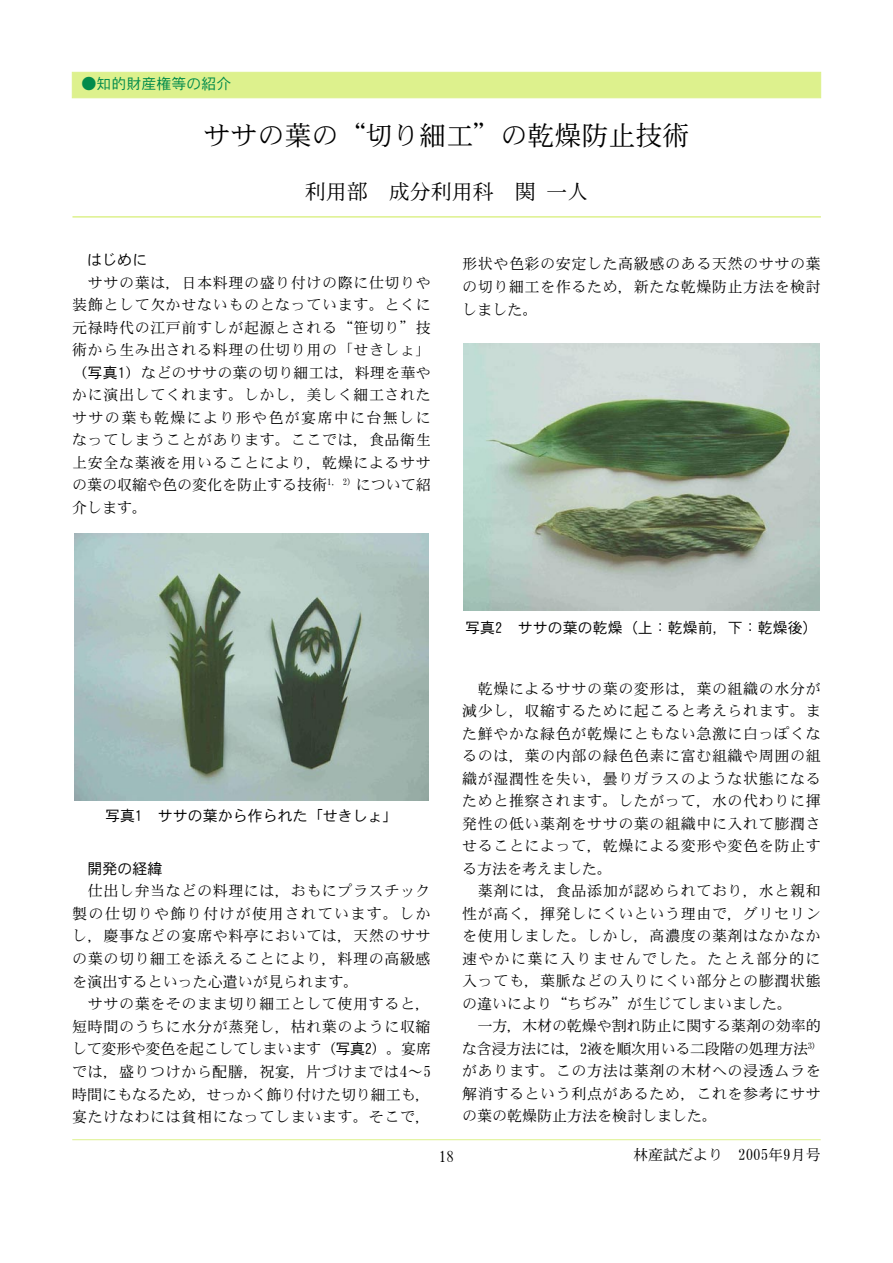
<style>
.page{position:relative;width:893px;height:1263px;background:#fff}
.page>*{position:absolute;margin:0;border:0;box-sizing:border-box;transform-origin:0 0}
.t1{font:27px "DFHS Mincho W3 WIN RKSJ H";color:#000}
.t2{font:21px "DFHS Mincho W3 WIN RKSJ H";color:#000}
.t3{font:15.15px/22.6px "DFHS Mincho W3 WIN RKSJ H";letter-spacing:.03em;color:#000;text-align:justify}
.t4{font:15px/22.5px "DFHS Mincho W3 WIN RKSJ H";letter-spacing:.04em;color:#000;text-align:justify}
.t5{font:15px "DFHS Gothic W3 WIN RKSJ H";color:#000}
.t6{font:15px "DFHS Mincho W3 WIN RKSJ H";color:#000}
.t7{font:15px "DFHS Gothic W3 WIN RKSJ H";color:#018b4b}
.s1{font-family:"DFHS Gothic W3 WIN RKSJ H"}
</style>
<div class="page">
<img style="left:74px;top:534px;width:355px;height:266px">
<img style="left:463px;top:343px;width:357px;height:268px">
<div style="left:72px;top:72px;width:749px;height:26px;background:#ddf18d"></div>
<svg style="left:72px;top:216px;width:749px;height:2px"></svg>
<svg style="left:72px;top:1139px;width:749px;height:2px"></svg>
<p class="t7" style="left:81px;top:76px;width:151px">●知的財産権等の紹介</p>
<h1 class="t1" style="left:203px;top:122px;width:487px">ササの葉の“切り細工”の乾燥防止技術</h1>
<h2 class="t2" style="left:305px;top:181px;width:285px">利用部　成分利用科　関 一人</h2>
<p class="t5" style="left:87px;top:253px;width:62px">はじめに</p>
<p class="t4" style="left:72px;top:271px;width:360px">　ササの葉は，日本料理の盛り付けの際に仕切りや装飾として欠かせないものとなっています。とくに元禄時代の江戸前すしが起源とされる“笹切り”技術から生み出される料理の仕切り用の「せきしょ」（<span class="s1">写真1</span>）などのササの葉の切り細工は，料理を華やかに演出してくれます。しかし，美しく細工されたササの葉も乾燥により形や色が宴席中に台無しになってしまうことがあります。ここでは，食品衛生上安全な薬液を用いることにより，乾燥によるササの葉の収縮や色の変化を防止する技術<sup>1,</sup> <sup>2）</sup>について紹介します。</p>
<p class="t3" style="left:462px;top:253px;width:360px">形状や色彩の安定した高級感のある天然のササの葉の切り細工を作るため，新たな乾燥防止方法を検討しました。</p>
<p class="t5" style="left:465px;top:620px;width:354px">写真2　ササの葉の乾燥（上：乾燥前，下：乾燥後）</p>
<p class="t5" style="left:105px;top:808px;width:294px">写真1　ササの葉から作られた「せきしょ」</p>
<p class="t5" style="left:87px;top:861px;width:77px">開発の経緯</p>
<p class="t4" style="left:72px;top:879px;width:360px;text-align:left">　仕出し弁当などの料理には，おもにプラスチック製の仕切りや飾り付けが使用されています。しかし，慶事などの宴席や料亭においては，天然のササの葉の切り細工を添えることにより，料理の高級感を演出するといった心遣いが見られます。<br>　ササの葉をそのまま切り細工として使用すると，短時間のうちに水分が蒸発し，枯れ葉のように収縮して変形や変色を起こしてしまいます（<span class="s1">写真2</span>）。宴席では，盛りつけから配膳，祝宴，片づけまでは4～5時間にもなるため，せっかく飾り付けた切り細工も，宴たけなわには貧相になってしまいます。そこで，</p>
<p class="t4" style="left:462px;top:677px;width:360px;text-align:left">　乾燥によるササの葉の変形は，葉の組織の水分が減少し，収縮するために起こると考えられます。また鮮やかな緑色が乾燥にともない急激に白っぽくなるのは，葉の内部の緑色色素に富む組織や周囲の組織が湿潤性を失い，曇りガラスのような状態になるためと推察されます。したがって，水の代わりに揮発性の低い薬剤をササの葉の組織中に入れて膨潤させることによって，乾燥による変形や変色を防止する方法を考えました。<br>　薬剤には，食品添加が認められており，水と親和性が高く，揮発しにくいという理由で，グリセリンを使用しました。しかし，高濃度の薬剤はなかなか速やかに葉に入りませんでした。たとえ部分的に入っても，葉脈などの入りにくい部分との膨潤状態の違いにより“ちぢみ”が生じてしまいました。</p>
<p class="t4" style="left:462px;top:1014px;width:360px;text-indent:15px">一方，木材の乾燥や割れ防止に関する薬剤の効率的な含浸方法には，2液を順次用いる二段階の処理方法<sup>3）</sup>があります。この方法は薬剤の木材への浸透ムラを解消するという利点があるため，これを参考にササの葉の乾燥防止方法を検討しました。</p>
<p class="t4" style="left:439px;top:1145px;width:16px">18</p>
<p class="t6" style="left:633px;top:1147px;width:189px">林産試だより　2005年9月号</p>
</div>
